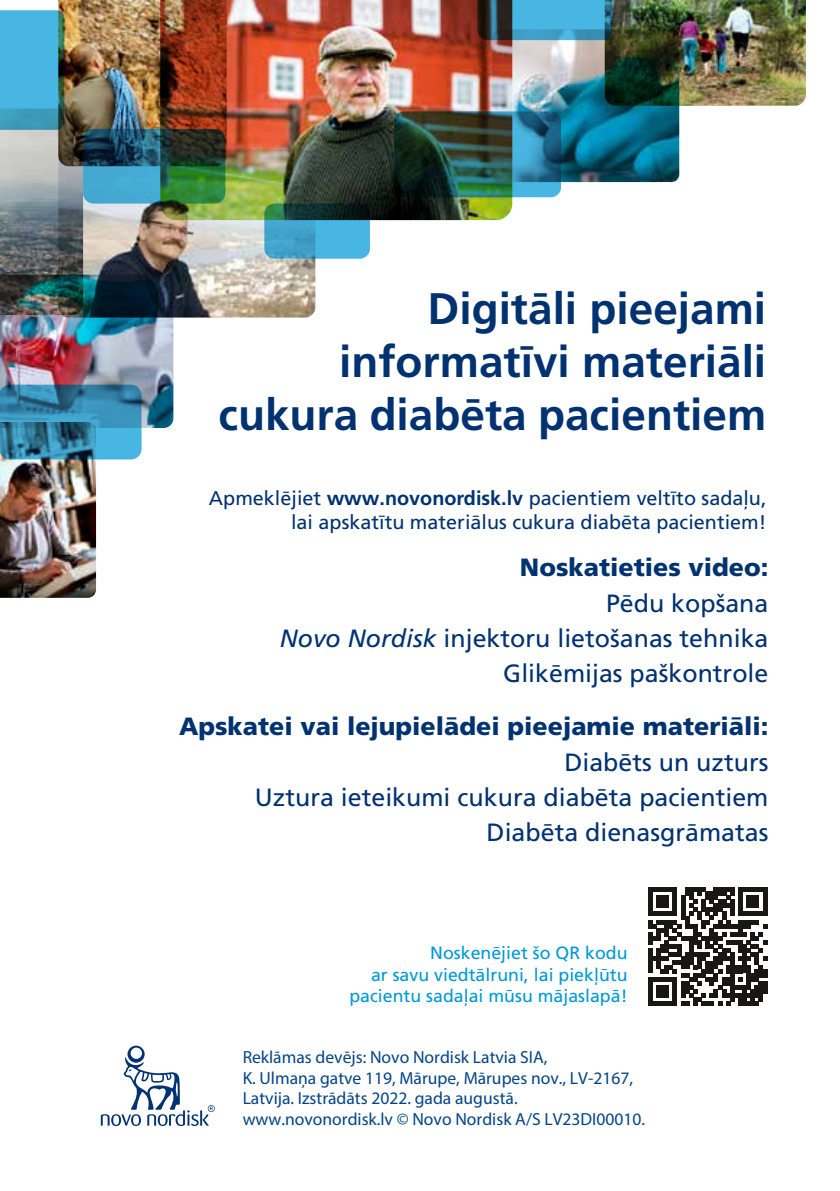
<style>
.page{position:relative;width:840px;height:1191px;background:#fff}
.page>*{position:absolute;margin:0;border:0;box-sizing:border-box;transform-origin:0 0}
.t1{font:700 44.2px/53px "Frutiger LT Pro";color:#003272;text-align:right}
.t2{font:25px/35.4px "Frutiger LT Pro";color:#003272;text-align:right}
.t3{font:900 25px "Frutiger LT Pro";color:#003272}
.t4{font:19.8px/23.8px "Frutiger LT Pro";color:#003272;text-align:right}
.t5{font:17.8px/21.2px "Frutiger LT Pro";color:#0099d7;text-align:right}
.t6{font:17.6px/20.8px "Myriad Pro";color:#034487}
.s1{font-weight:700}
.s2{font-style:italic}
</style>
<div class="page">
<div style="left:0;top:10px;width:58px;height:99px;background:#47b6e3"></div>
<svg style="left:101px;top:1045px;width:114px;height:81px"></svg>
<svg style="left:648px;top:887px;width:118px;height:119px"></svg>
<hr style="left:762px;top:981px;width:4px;height:12px;background:#181716">
<img style="left:0;top:109px;width:58px;height:166px">
<img style="left:0;top:452px;width:96px;height:146px">
<img style="left:512px;top:40px;width:167px;height:142px">
<img style="left:604px;top:0;width:201px;height:106px">
<img style="left:58px;top:166px;width:257px;height:151px">
<img style="left:58px;top:0;width:102px;height:166px">
<img style="left:0;top:275px;width:173px;height:153px">
<svg style="left:0;top:385px;width:141px;height:74px;background:#3485a9"></svg>
<svg style="left:83px;top:129px;width:142px;height:75px;background:#2f7899"></svg>
<svg style="left:394px;top:111px;width:166px;height:86px;background:#3185ab"></svg>
<svg style="left:512px;top:0;width:100px;height:40px;background:#42a8d1"></svg>
<svg style="left:264px;top:204px;width:106px;height:55px;background:#46acd6"></svg>
<img style="left:160px;top:0;width:352px;height:220px">
<h1 class="t1" style="left:218px;top:282px;width:549px">Digitāli pieejami informatīvi materiāli cukura diabēta pacientiem</h1>
<p class="t4" style="left:209px;top:486px;width:558px">Apmeklējiet <span class="s1">www.novonordisk.lv</span> pacientiem veltīto sadaļu, lai apskatītu materiālus cukura diabēta pacientiem!</p>
<h2 class="t3" style="left:519px;top:552px;width:250px">Noskatieties video:</h2>
<h2 class="t2" style="left:280px;top:585px;width:490px">Pēdu kopšana<br><span class="s2">Novo Nordisk</span> injektoru lietošanas tehnika<br>Glikēmijas paškontrole</h2>
<h2 class="t3" style="left:179px;top:711px;width:590px">Apskatei vai lejupielādei pieejamie materiāli:</h2>
<h2 class="t2" style="left:255px;top:744px;width:515px">Diabēts un uzturs<br>Uztura ieteikumi cukura diabēta pacientiem<br>Diabēta dienasgrāmatas</h2>
<p class="t5" style="left:349px;top:942px;width:279px">Noskenējiet šo QR kodu<br>ar savu viedtālruni, lai piekļūtu pacientu sadaļai mūsu mājaslapā!</p>
<p class="t6" style="left:242px;top:1046px;width:403px">Reklāmas devējs: Novo Nordisk Latvia SIA,<br>K. Ulmaņa gatve 119, Mārupe, Mārupes nov., LV-2167, Latvija. Izstrādāts 2022. gada augustā. www.novonordisk.lv © Novo Nordisk A/S LV23DI00010.</p>
</div>
